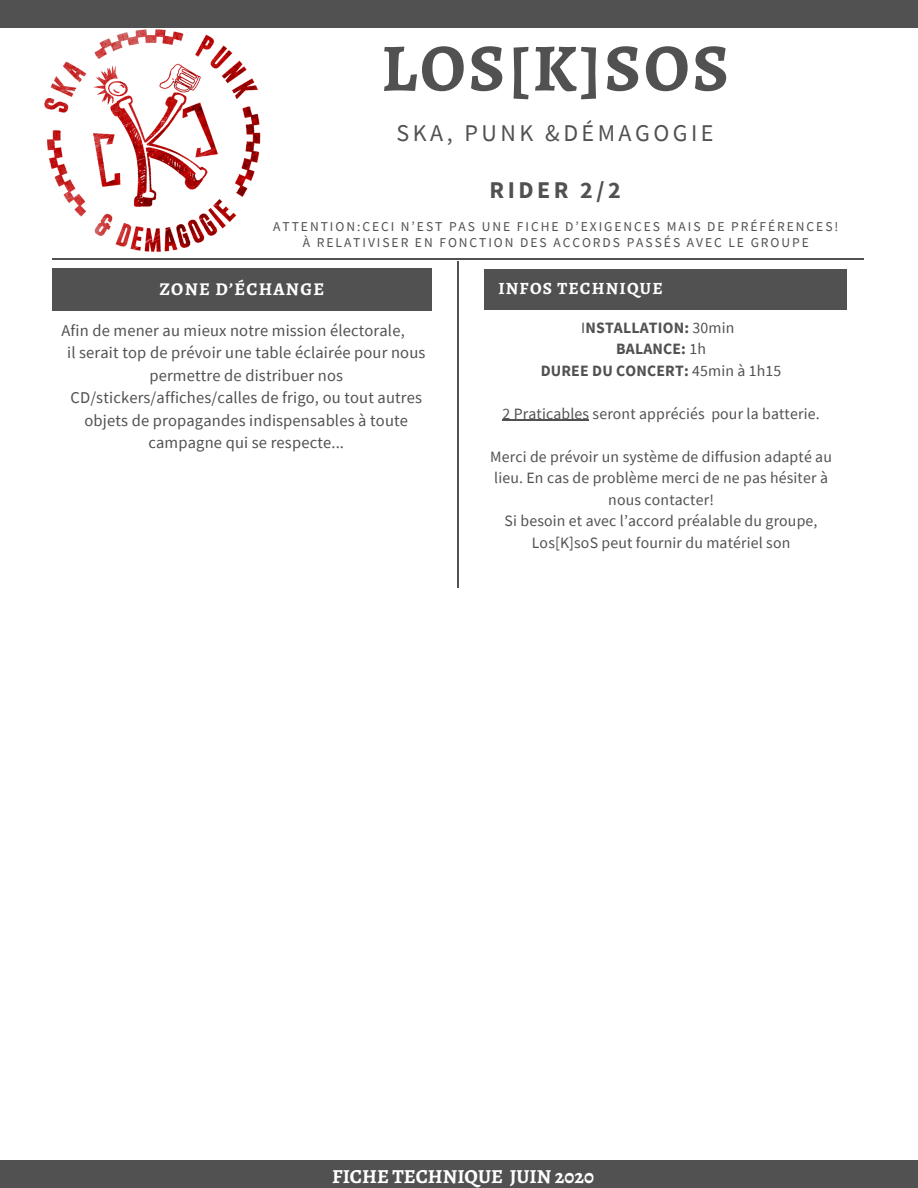
<style>
.page{position:relative;width:918px;height:1188px;background:#fff}
.page>*{position:absolute;margin:0;border:0;box-sizing:border-box;transform-origin:0 0}
.t1{font:700 67.5px "Alegreya SC";letter-spacing:.045em;color:#515151}
.t2{font:24px "Source Sans Pro";letter-spacing:.145em;color:#515151}
.t3{font:700 24px "Source Sans Pro";letter-spacing:.145em;color:#515151}
.t4{font:700 19.95px "Alegreya SC";color:#fff}
.t5{font:700 18px "Alegreya SC";letter-spacing:.07em;color:#fff}
.t6{font:700 17.25px "Alegreya SC";letter-spacing:.07em;color:#fff}
.t7{font:16.5px "Source Sans Pro";letter-spacing:.01em;color:#515151}
.t8{font:15.75px/21.5px "Source Sans Pro";letter-spacing:.01em;color:#515151;text-align:center}
.t9{font:700 15.75px/21.5px "Source Sans Pro";letter-spacing:.01em;color:#515151;text-align:center}
.t10{font:13.5px/15.8px "Source Sans Pro";letter-spacing:.145em;color:#515151;text-align:center}
.s1{font-weight:400}
</style>
<div class="page">
<div style="left:52px;top:268px;width:380px;height:43px;background:#515151"></div>
<div style="left:0;top:0;width:918px;height:28px;background:#515151"></div>
<div style="left:0;top:1161px;width:918px;height:27px;background:#515151"></div>
<div style="left:484px;top:269px;width:363px;height:41px;background:#515151"></div>
<hr style="left:503px;top:420px;width:86px;height:1px;background:#515151">
<hr style="left:458px;top:261px;width:1px;height:326px;background:#515151">
<hr style="left:52px;top:259px;width:812px;height:1px;background:#515151">
<img style="left:44px;top:29px;width:254px;height:230px">
<h1 class="t1" style="left:381px;top:22px;width:349px">LOS[K]SOS</h1>
<h2 class="t2" style="left:397px;top:118px;width:318px">SKA, PUNK &amp;DÉMAGOGIE</h2>
<h2 class="t3" style="left:490px;top:174px;width:133px">RIDER 2/2</h2>
<p class="t10" style="left:273px;top:219px;width:567px">ATTENTION:CECI N’EST PAS UNE FICHE D’EXIGENCES MAIS DE PRÉFÉRENCES!<br>À RELATIVISER EN FONCTION DES ACCORDS PASSÉS AVEC LE GROUPE</p>
<p class="t5" style="left:160px;top:276px;width:166px">ZONE D’ÉCHANGE</p>
<p class="t7" style="left:61px;top:320px;width:345px">Afin de mener au mieux notre mission électorale,</p>
<p class="t7" style="left:67px;top:342px;width:360px">il serait top de prévoir une table éclairée pour nous</p>
<p class="t7" style="left:149px;top:365px;width:195px">permettre de distribuer nos</p>
<p class="t7" style="left:70px;top:387px;width:353px">CD/stickers/affiches/calles de frigo, ou tout autres</p>
<p class="t7" style="left:84px;top:410px;width:325px">objets de propagandes indispensables à toute</p>
<p class="t7" style="left:148px;top:432px;width:197px">campagne qui se respecte...</p>
<p class="t6" style="left:498px;top:276px;width:166px">INFOS TECHNIQUE</p>
<p class="t9" style="left:541px;top:316px;width:242px"><span class="s1">I</span>NSTALLATION: <span class="s1">30min<br></span>BALANCE: <span class="s1">1h<br></span>DUREE DU CONCERT: <span class="s1">45min à 1h15</span></p>
<p class="t8" style="left:503px;top:402px;width:319px">2 Praticables seront appréciés pour la batterie.</p>
<p class="t8" style="left:490px;top:445px;width:343px">Merci de prévoir un système de diffusion adapté au lieu. En cas de problème merci de ne pas hésiter à nous contacter!<br>Si besoin et avec l’accord préalable du groupe, Los[K]soS peut fournir du matériel son</p>
<p class="t4" style="left:332px;top:1163px;width:264px">FICHE TECHNIQUE JUIN 2020</p>
</div>
